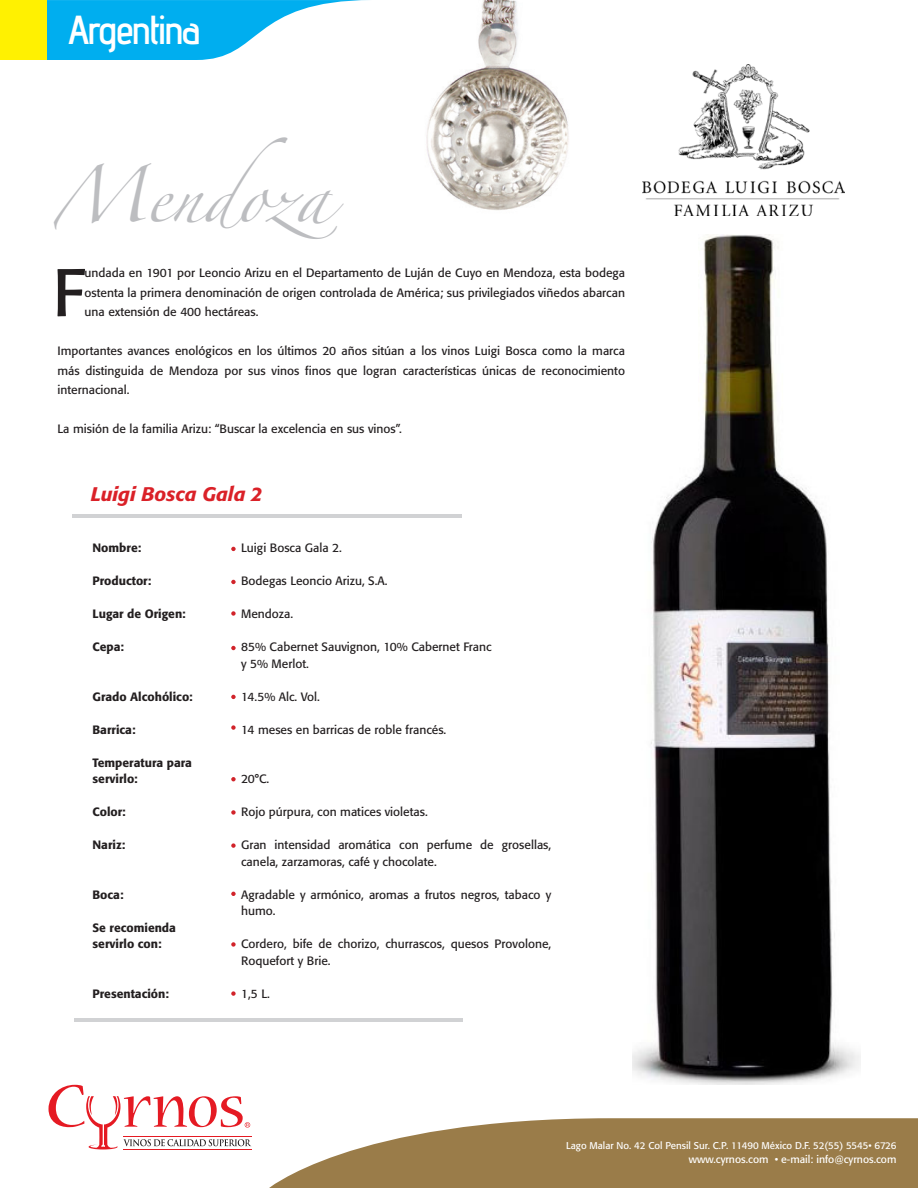
<style>
.page{position:relative;width:918px;height:1188px;background:#fff}
.page>*{position:absolute;margin:0;border:0;box-sizing:border-box;transform-origin:0 0}
.t1{font:66.75px "Formata";color:#231f20}
.t2{font:49.5px "Zapfino";color:#bcbdc0}
.t3{font:40.5px "advent Bd 2";letter-spacing:-.055em;color:#fff}
.t4{font:italic 500 19.5px "Formata";color:#da2128}
.t5{font:12px/19.5px "Formata";color:#231f20}
.t6{font:500 12px/16.5px "Formata";color:#231f20}
.t7{font:10.5px "Formata";color:#fff}
.t8{font:9.75px "Formata";color:#fff}
</style>
<div class="page">
<svg style="left:269px;top:1118px;width:649px;height:70px;fill:#9a7c49"></svg>
<svg style="left:49px;top:1085px;width:202px;height:65px"></svg>
<img style="left:426px;top:0;width:143px;height:211px">
<img style="left:632px;top:234px;width:229px;height:851px">
<svg style="left:231px;top:547px;width:5px;height:4px"></svg>
<svg style="left:231px;top:580px;width:5px;height:4px"></svg>
<svg style="left:231px;top:611px;width:5px;height:5px"></svg>
<svg style="left:231px;top:646px;width:5px;height:4px"></svg>
<svg style="left:231px;top:695px;width:5px;height:4px"></svg>
<svg style="left:231px;top:725px;width:5px;height:5px"></svg>
<svg style="left:231px;top:777px;width:5px;height:4px"></svg>
<svg style="left:231px;top:810px;width:5px;height:5px"></svg>
<svg style="left:231px;top:843px;width:5px;height:5px"></svg>
<svg style="left:231px;top:892px;width:5px;height:4px"></svg>
<svg style="left:231px;top:942px;width:5px;height:5px"></svg>
<svg style="left:231px;top:991px;width:5px;height:5px"></svg>
<svg style="left:46px;top:0;width:322px;height:60px"></svg>
<div style="left:0;top:0;width:46px;height:60px;background:#fff101"></div>
<hr style="left:74px;top:1018px;width:388px;height:4px;background:#d1d2d4">
<hr style="left:72px;top:514px;width:390px;height:4px;background:#d1d2d4">
<img style="left:643px;top:64px;width:202px;height:152px">
<p class="t3" style="left:68px;top:5px;width:135px">Argentina</p>
<p class="t2" style="left:53px;top:175px;width:288px">Mendoza</p>
<p class="t1" style="left:53px;top:252px;width:33px">F</p>
<p class="t5" style="left:85px;top:263px;width:542px;text-align:justify">undada en 1901 por Leoncio Arizu en el Departamento de Luján de Cuyo en Mendoza, esta bodega ostenta la primera denominación de origen controlada de América; sus privilegiados viñedos abarcan una extensión de 400 hectáreas.</p>
<p class="t5" style="left:58px;top:341px;width:569px;text-align:justify">Importantes avances enológicos en los últimos 20 años sitúan a los vinos Luigi Bosca como la marca más distinguida de Mendoza por sus vinos finos que logran características únicas de reconocimiento internacional.</p>
<p class="t5" style="left:58px;top:419px;width:346px">La misión de la familia Arizu: “Buscar la excelencia en sus vinos”.</p>
<p class="t4" style="left:91px;top:482px;width:173px">Luigi Bosca Gala 2</p>
<p class="t6" style="left:93px;top:540px;width:50px">Nombre:</p>
<p class="t6" style="left:93px;top:573px;width:60px">Productor:</p>
<p class="t6" style="left:93px;top:606px;width:95px">Lugar de Origen:</p>
<p class="t6" style="left:93px;top:639px;width:33px">Cepa:</p>
<p class="t6" style="left:93px;top:688px;width:102px">Grado Alcohólico:</p>
<p class="t6" style="left:93px;top:721px;width:44px">Barrica:</p>
<p class="t6" style="left:93px;top:754px;width:101px">Temperatura para servirlo:</p>
<p class="t6" style="left:93px;top:804px;width:35px">Color:</p>
<p class="t6" style="left:93px;top:837px;width:34px">Nariz:</p>
<p class="t6" style="left:93px;top:886px;width:32px">Boca:</p>
<p class="t6" style="left:93px;top:919px;width:85px">Se recomienda servirlo con:</p>
<p class="t6" style="left:93px;top:985px;width:78px">Presentación:</p>
<p class="t5" style="left:241px;top:538px;width:102px">Luigi Bosca Gala 2.</p>
<p class="t5" style="left:241px;top:571px;width:148px">Bodegas Leoncio Arizu, S.A.</p>
<p class="t5" style="left:241px;top:604px;width:53px">Mendoza.</p>
<p class="t5" style="left:241px;top:637px;width:252px">85% Cabernet Sauvignon, 10% Cabernet Franc</p>
<p class="t5" style="left:241px;top:654px;width:69px">y 5% Merlot.</p>
<p class="t5" style="left:241px;top:687px;width:80px">14.5% Alc. Vol.</p>
<p class="t5" style="left:241px;top:720px;width:207px">14 meses en barricas de roble francés.</p>
<p class="t5" style="left:241px;top:769px;width:30px">20°C.</p>
<p class="t5" style="left:241px;top:802px;width:188px">Rojo púrpura, con matices violetas.</p>
<p class="t5" style="left:241px;top:837px;width:312px;line-height:16.5px">Gran intensidad aromática con perfume de grosellas, canela, zarzamoras, café y chocolate.</p>
<p class="t5" style="left:241px;top:886px;width:312px;line-height:16.5px">Agradable y armónico, aromas a frutos negros, tabaco y humo.</p>
<p class="t5" style="left:241px;top:936px;width:312px;line-height:16.5px">Cordero, bife de chorizo, churrascos, quesos Provolone,<br>Roquefort y Brie.</p>
<p class="t5" style="left:241px;top:984px;width:30px">1,5 L.</p>
<p class="t8" style="left:566px;top:1139px;width:332px">Lago Malar No. 42 Col Pensil Sur. C.P. 11490 México D.F. 52(55) 5545• 6726</p>
<p class="t7" style="left:689px;top:1153px;width:209px">www.cyrnos.com • e-mail: info@cyrnos.com</p>
</div>
